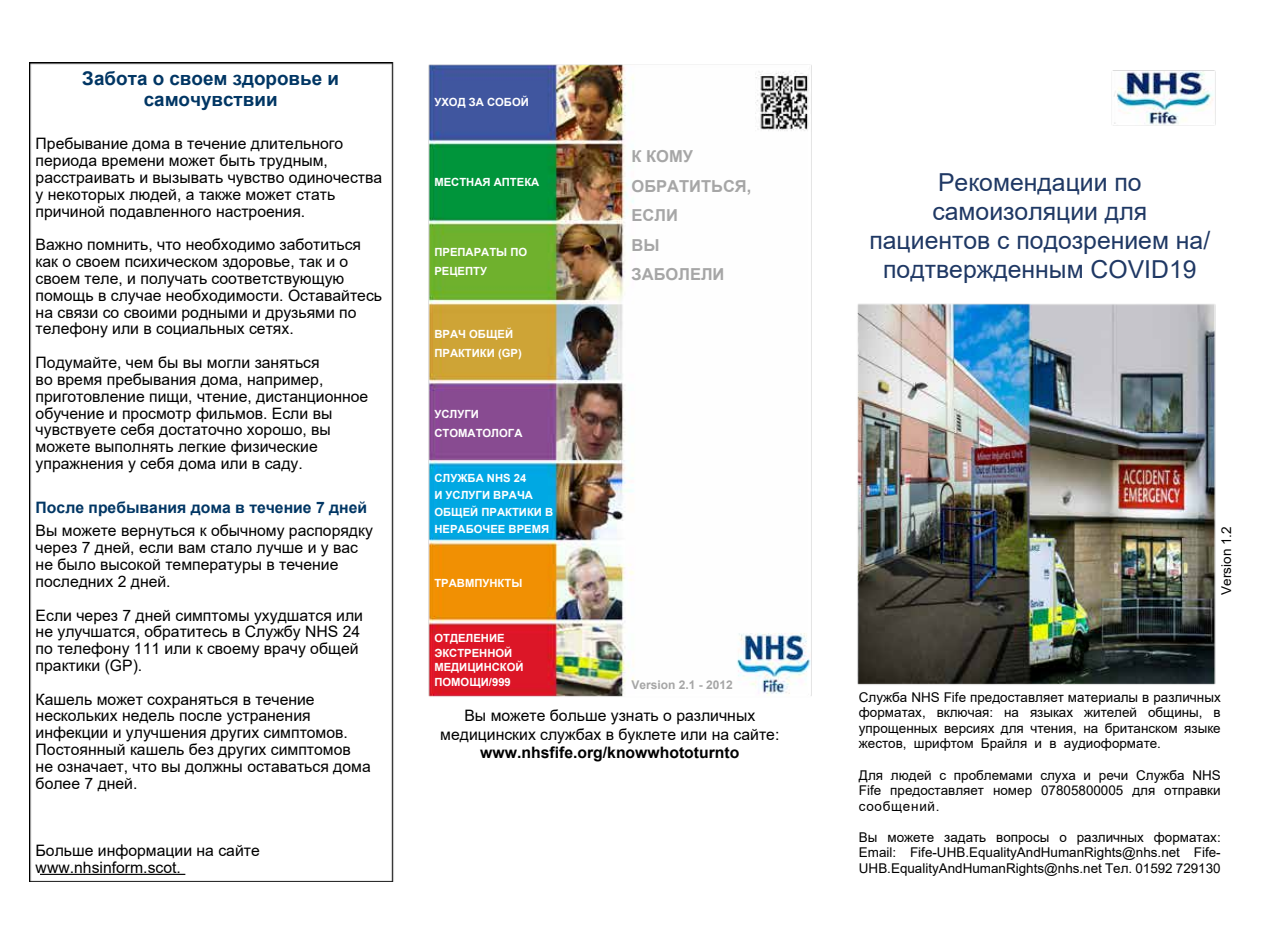
<style>
.page{position:relative;width:1263px;height:947px;background:#fff}
.page>*{position:absolute;margin:0;border:0;box-sizing:border-box;transform-origin:0 0}
.t1{font:24.75px/29px "Arial";color:#1f3864;text-align:center}
.t2{font:700 18.9px/20.5px "Arial";color:#013664;text-align:center}
.t3{font:700 16.5px/29.5px "Arial";color:#a6a6a6}
.t4{font:15.75px/16.8px "Arial";color:#000}
.t5{font:700 15.75px "Arial";color:#013664}
.t6{font:700 15.75px "Arial";color:#000}
.t7{font:13.5px/15.5px "Arial";color:#000;text-align:right}
.t8{font:13.5px/15.5px "Arial";letter-spacing:.055em;color:#000}
.t9{font:700 12px "Arial";color:#a6a6a6}
.t10{font:700 11.25px/19.2px "Arial";color:#fff}
</style>
<div class="page">
<img style="left:30px;top:63px;width:1186px;height:818px">
<hr style="left:40px;top:873px;width:145px;height:1px;background:#000">
<p class="t2" style="left:82px;top:68px;width:258px">Забота о своем здоровье и самочувствии</p>
<p class="t4" style="left:36px;top:135px;width:348px">Пребывание дома в течение длительного периода времени может быть трудным, расстраивать и вызывать чувство одиночества у некоторых людей а, также может стать причиной подавленного настроения.</p>
<p class="t4" style="left:36px;top:236px;width:348px">Важно помнить, что необходимо заботиться как о своем психическом здоровье, так ои своем теле и, получать соответствующую помощь в случае необходимости. Оставайтесь на связи со своими родными и друзьями по телефону или в социальных сетях.</p>
<p class="t4" style="left:36px;top:354px;width:334px">Подумайте, чем бы вы могли заняться<br>во время пребывания дома, например, приготовление пищи, чтение, дистанционное обучение и просмотр фильмов. Если вы чувствуете себя достаточно хорошо, вы можете выполнять легкие физические упражнения у себя дома или в саду.</p>
<p class="t5" style="left:36px;top:496px;width:333px">После пребывания дома в течение 7 дней</p>
<p class="t4" style="left:36px;top:522px;width:339px">Вы можете вернуться к обычному распорядку через 7 дней, если вам стало лучше уи вас не было высокой температуры в течение последних 2 дней.</p>
<p class="t4" style="left:36px;top:606px;width:329px">Если через 7 дней симптомы ухудшатся или не улучшатся, обратитесь в Службу NHS 24 по телефону 111 или к своему врачу общей практики (GP .(</p>
<p class="t4" style="left:36px;top:690px;width:337px">Кашель может сохраняться в течение нескольких недель после устранения инфекции и улучшения других симптомов.<br>Постоянный кашель без других симптомов не означает, что вы должны оставаться дома более 7 дней.</p>
<p class="t4" style="left:36px;top:841px;width:226px">Больше информации на сайте www.nhsinform.scot.</p>
<p class="t10" style="left:434px;top:93px;width:96px">УХОД ЗА СОБОЙ</p>
<p class="t10" style="left:434px;top:173px;width:106px">МЕСТНАЯ АПТЕКА</p>
<p class="t10" style="left:434px;top:242px;width:94px">ПРЕПАРАТЫ ПО<br>РЕЦЕПТУ</p>
<p class="t10" style="left:434px;top:324px;width:89px">ВРАЧ ОБЩЕЙ<br>ПРАКТИКИ (GP(</p>
<p class="t10" style="left:434px;top:404px;width:90px">УСЛУГИ<br>СТОМАТОЛОГА</p>
<p class="t10" style="left:434px;top:469px;width:120px;line-height:17px">СЛУЖБА NHS 24<br>И УСЛУГИ ВРАЧА<br>ОБЩЕЙ ПРАКТИКИ В<br>НЕРАБОЧЕЕ ВРЕМЯ</p>
<p class="t10" style="left:434px;top:573px;width:89px">ТРАВМПУНКТЫ</p>
<p class="t3" style="left:631px;top:142px;width:121px">К КОМУ<br>ОБРАТИТЬСЯ,<br>ЕСЛИ<br>ВЫ<br>ЗАБОЛЕЛИ</p>
<p class="t10" style="left:434px;top:630px;width:91px;line-height:14.7px">ОТДЕЛЕНИЕ<br>ЭКСТРЕННОЙ<br>МЕДИЦИНСКОЙ<br>ПОМОЩИ/999</p>
<p class="t4" style="left:440px;top:705px;width:341px;line-height:18.9px;text-align:center">Вы можете больше узнать о различных медицинских службах в буклете или на сайте:</p>
<p class="t6" style="left:480px;top:741px;width:261px">www.nhsfife.org/knowwhototurnto</p>
<p class="t9" style="left:631px;top:676px;width:103px">Version 2.1 - 2012</p>
<h1 class="t1" style="left:869px;top:167px;width:342px">Рекомендации по самоизоляции для пациентов с подозрением на/ подтвержденным COVID19</h1>
<p class="t7" style="left:1218px;top:594px;width:70px;rotate:-90deg">Version 1.2</p>
<p class="t7" style="left:859px;top:689px;width:363px">Служба NHS Fife предоставляет материалы в различных в</p>
<p class="t7" style="left:1148px;top:704px;width:56px">общины,</p>
<p class="t7" style="left:859px;top:704px;width:68px">форматах,</p>
<p class="t7" style="left:1084px;top:704px;width:54px">жителей</p>
<p class="t7" style="left:936px;top:704px;width:58px">включая:</p>
<p class="t7" style="left:1004px;top:704px;width:16px">на</p>
<p class="t7" style="left:1030px;top:704px;width:45px">языках</p>
<p class="t7" style="left:859px;top:720px;width:80px">упрощенных</p>
<p class="t7" style="left:944px;top:720px;width:52px">версиях</p>
<p class="t7" style="left:1030px;top:720px;width:48px">чтения,</p>
<p class="t7" style="left:1001px;top:720px;width:24px">для</p>
<p class="t7" style="left:1104px;top:720px;width:75px">британском</p>
<p class="t7" style="left:1083px;top:720px;width:16px">на</p>
<p class="t7" style="left:1184px;top:720px;width:38px">языке</p>
<p class="t7" style="left:859px;top:735px;width:49px">жестов,</p>
<p class="t7" style="left:914px;top:735px;width:61px">шрифтом</p>
<p class="t7" style="left:981px;top:735px;width:48px">Брайля</p>
<p class="t7" style="left:1034px;top:735px;width:23px">ви</p>
<p class="t7" style="left:1064px;top:735px;width:99px">аудиоформате.</p>
<p class="t7" style="left:859px;top:766px;width:26px">Для</p>
<p class="t7" style="left:891px;top:766px;width:42px">людей</p>
<p class="t7" style="left:939px;top:766px;width:8px">с</p>
<p class="t7" style="left:954px;top:766px;width:80px">проблемами</p>
<p class="t7" style="left:1040px;top:766px;width:37px">слуха</p>
<p class="t7" style="left:1083px;top:766px;width:9px">и</p>
<p class="t7" style="left:1099px;top:766px;width:31px">речи</p>
<p class="t7" style="left:1136px;top:766px;width:50px">Служба</p>
<p class="t7" style="left:1192px;top:766px;width:30px">NHS</p>
<p class="t8" style="left:859px;top:782px;width:82px">Fife сообщений.</p>
<p class="t7" style="left:890px;top:782px;width:95px">предоставляет</p>
<p class="t7" style="left:993px;top:782px;width:41px">номер</p>
<p class="t7" style="left:1041px;top:782px;width:84px">07805800005</p>
<p class="t7" style="left:1132px;top:782px;width:24px">для</p>
<p class="t7" style="left:1164px;top:782px;width:58px">отправки</p>
<p class="t7" style="left:859px;top:828px;width:20px">Вы</p>
<p class="t7" style="left:859px;top:859px;width:363px">UHB.EqualityAndHumanRights@nhs.net Тел. 01592 729130</p>
<p class="t7" style="left:1153px;top:828px;width:68px">форматах:</p>
<p class="t7" style="left:887px;top:828px;width:48px">можете</p>
<p class="t7" style="left:944px;top:828px;width:44px">задать</p>
<p class="t7" style="left:996px;top:828px;width:55px">вопросы</p>
<p class="t7" style="left:1059px;top:828px;width:9px">о</p>
<p class="t7" style="left:1076px;top:828px;width:69px">различных</p>
<p class="t7" style="left:910px;top:844px;width:271px">Fife-UHB.EqualityAndHumanRights@nhs.net</p>
<p class="t7" style="left:1193px;top:844px;width:28px">Fife-</p>
<p class="t7" style="left:859px;top:844px;width:39px">Email:</p>
</div>
